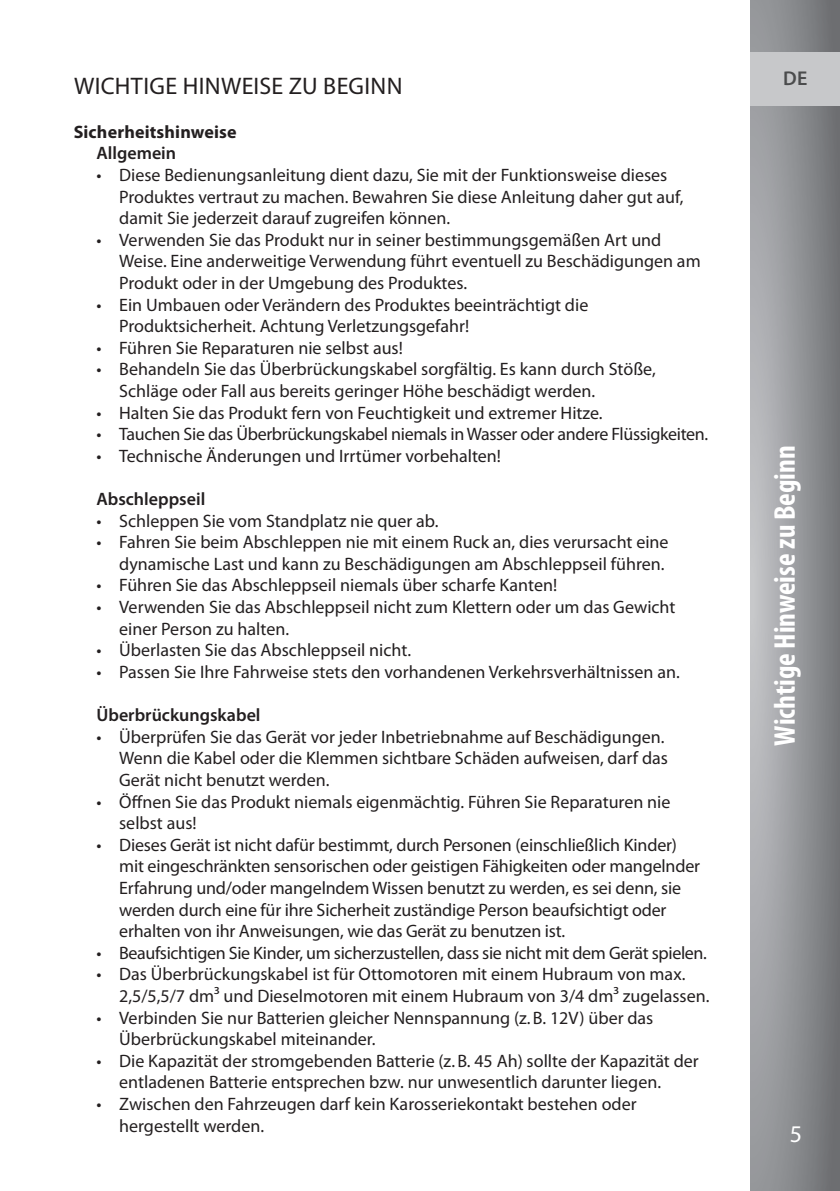
<style>
.page{position:relative;width:840px;height:1191px;background:#fff}
.page>*{position:absolute;margin:0;border:0;box-sizing:border-box;transform-origin:0 0}
.t1{font:700 condensed 30px "Myriad Pro";color:#fff}
.t2{font:24px "Myriad Pro";letter-spacing:.015em;color:#231f20}
.t3{font:24px "Myriad Pro";color:#fff}
.t4{font:600 20px "Myriad Pro";color:#4b4c4d}
.t5{font:18px/21.6px "Myriad Pro";color:#231f20}
.t6{font:18px "Myriad Pro";letter-spacing:-.02em;color:#231f20}
.t7{font:600 18px "Myriad Pro";color:#231f20}
.t8{font:700 18px "Myriad Pro";letter-spacing:.005em;color:#231f20}
</style>
<div class="page">
<svg style="left:750px;top:0;width:89px;height:1191px;background:#949598"></svg>
<div style="left:750px;top:52px;width:89px;height:54px;background:#c7c8ca"></div>
<h2 class="t2" style="left:74px;top:72px;width:330px">WICHTIGE HINWEISE ZU BEGINN</h2>
<p class="t8" style="left:74px;top:120px;width:164px">Sicherheitshinweise</p>
<p class="t7" style="left:96px;top:142px;width:81px">Allgemein</p>
<p class="t5" style="left:119px;top:164px;width:565px;text-indent:-23px">• Diese Bedienungsanleitung dient dazu, Sie mit der Funktionsweise dieses<br>Produktes vertraut zu machen. Bewahren Sie diese Anleitung daher gut auf, damit Sie jederzeit darauf zugreifen können.</p>
<p class="t5" style="left:119px;top:229px;width:582px;text-indent:-23px">• Verwenden Sie das Produkt nur in seiner bestimmungsgemäßen Art und<br>Weise. Eine anderweitige Verwendung führt eventuell zu Beschädigungen am<br>Produkt oder in der Umgebung des Produktes.</p>
<p class="t5" style="left:119px;top:293px;width:470px;text-indent:-23px">• Ein Umbauen oder Verändern des Produktes beeinträchtigt die<br>Produktsicherheit. Achtung Verletzungsgefahr!</p>
<p class="t5" style="left:96px;top:337px;width:308px">• Führen Sie Reparaturen nie selbst aus!</p>
<p class="t5" style="left:119px;top:358px;width:537px;text-indent:-23px">• Behandeln Sie das Überbrückungskabel sorgfältig. Es kann durch Stöße,<br>Schläge oder Fall aus bereits geringer Höhe beschädigt werden.</p>
<p class="t5" style="left:96px;top:401px;width:507px">• Halten Sie das Produkt fern von Feuchtigkeit und extremer Hitze.</p>
<p class="t6" style="left:96px;top:423px;width:613px">• Tauchen Sie das Überbrückungskabel niemals in Wasser oder andere Flüssigkeiten.</p>
<p class="t5" style="left:96px;top:445px;width:406px">• Technische Änderungen und Irrtümer vorbehalten!</p>
<p class="t7" style="left:96px;top:487px;width:110px">Abschleppseil</p>
<p class="t5" style="left:96px;top:509px;width:343px">• Schleppen Sie vom Standplatz nie quer ab.</p>
<p class="t5" style="left:96px;top:531px;width:573px;text-align:right">• Fahren Sie beim Abschleppen nie mit einem Ruck an, dies verursacht eine dynamische Last und kann zu Beschädigungen am Abschleppseil führen.</p>
<p class="t5" style="left:96px;top:574px;width:462px">• Führen Sie das Abschleppseil niemals über scharfe Kanten!</p>
<p class="t5" style="left:119px;top:596px;width:557px;text-indent:-23px">• Verwenden Sie das Abschleppseil nicht zum Klettern oder um das Gewicht einer Person zu halten.</p>
<p class="t5" style="left:96px;top:639px;width:316px">• Überlasten Sie das Abschleppseil nicht.</p>
<p class="t5" style="left:96px;top:661px;width:584px">• Passen Sie Ihre Fahrweise stets den vorhandenen Verkehrsverhältnissen an.</p>
<p class="t7" style="left:96px;top:703px;width:165px">Überbrückungskabel</p>
<p class="t5" style="left:119px;top:725px;width:550px;text-indent:-23px">• Überprüfen Sie das Gerät vor jeder Inbetriebnahme auf Beschädigungen.<br>Wenn die Kabel oder die Klemmen sichtbare Schäden aufweisen, darf das<br>Gerät nicht benutzt werden.</p>
<p class="t5" style="left:119px;top:790px;width:552px;text-indent:-23px">• Öffnen Sie das Produkt niemals eigenmächtig. Führen Sie Reparaturen nie selbst aus!</p>
<p class="t5" style="left:119px;top:833px;width:582px;text-indent:-23px">• Dieses Gerät ist nicht dafür bestimmt, durch Personen (einschließlich Kinder) mit eingeschränkten sensorischen oder geistigen Fähigkeiten oder mangelnder Erfahrung und/oder mangelndem Wissen benutzt zu werden, es sei denn, sie werden durch eine für ihre Sicherheit zuständige Person beaufsichtigt oder erhalten von ihr Anweisungen, wie das Gerät zu benutzen ist.</p>
<p class="t6" style="left:96px;top:941px;width:611px">• Beaufsichtigen Sie Kinder, um sicherzustellen, dass sie nicht mit dem Gerät spielen.</p>
<p class="t5" style="left:119px;top:963px;width:591px;text-indent:-23px">• Das Überbrückungskabel ist für Ottomotoren mit einem Hubraum von max.<br>2,5/5,5/7 dm³ und Dieselmotoren mit einem Hubraum von 3/4 dm³ zugelassen.</p>
<p class="t5" style="left:119px;top:1006px;width:535px;text-indent:-23px">• Verbinden Sie nur Batterien gleicher Nennspannung (z.B. 12V) über das<br>Überbrückungskabel miteinander.</p>
<p class="t5" style="left:119px;top:1049px;width:581px;text-indent:-23px">• Die Kapazität der stromgebenden Batterie (z.B. 45 Ah) sollte der Kapazität der entladenen Batterie entsprechen bzw. nur unwesentlich darunter liegen.</p>
<p class="t5" style="left:119px;top:1093px;width:518px;text-indent:-23px">• Zwischen den Fahrzeugen darf kein Karosseriekontakt bestehen oder hergestellt werden.</p>
<p class="t4" style="left:782px;top:66px;width:26px">DE</p>
<h1 class="t1" style="left:765px;top:745px;width:302px;rotate:-90deg">Wichtige Hinweise zu Beginn</h1>
<h2 class="t3" style="left:789px;top:1119px;width:14px">5</h2>
</div>
